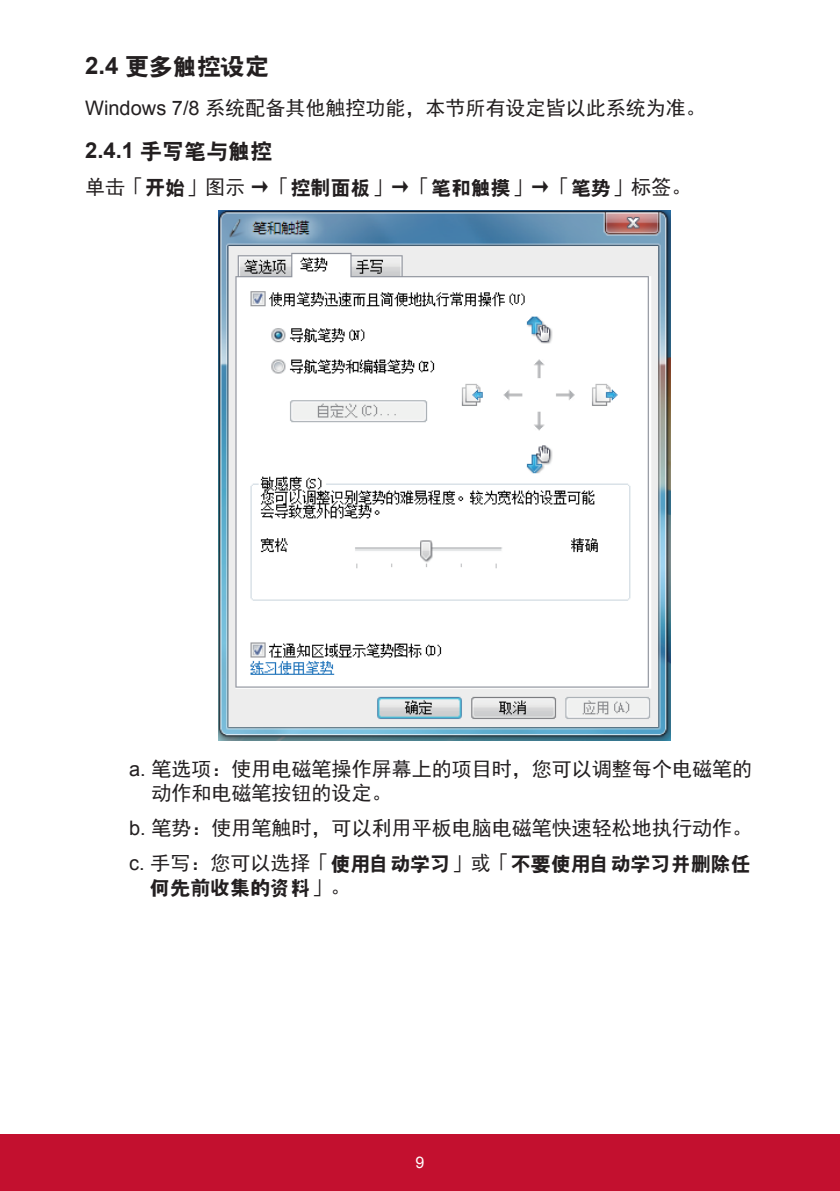
<style>
.page{position:relative;width:840px;height:1191px;background:#fff}
.page>*{position:absolute;margin:0;border:0;box-sizing:border-box;transform-origin:0 0}
.t1{font:24px "RS Cu Hei";color:#231f20}
.t2{font:22px "RS Cu Hei";color:#231f20}
.t3{font:20px/24px "Sim Hei";color:#231f20}
.t4{font:20px/24px "RS Cu Hei";color:#231f20}
.t5{font:16px "Arial";color:#fff}
.s1{font-family:"Arial";font-weight:700}
.s2{font-family:"Arial"}
.s3{font-family:"RS Cu Hei"}
.s4{font-family:"Sim Hei"}
</style>
<div class="page">
<div style="left:0;top:1134px;width:839px;height:57px;background:#c3102f"></div>
<img style="left:219px;top:210px;width:450px;height:530px">
<p class="t1" style="left:85px;top:55px;width:186px"><span class="s1">2.4</span> 更多触控设定</p>
<p class="t3" style="left:85px;top:96px;width:622px"><span class="s2">Windows 7/8</span> 系统配备其他触控功能，本节所有设定皆以此系统为准。</p>
<p class="t2" style="left:85px;top:141px;width:189px"><span class="s1">2.4.1</span> 手写笔与触控</p>
<p class="t3" style="left:85px;top:175px;width:607px">单击「<span class="s3">开始</span>」图示 →「<span class="s3">控制面板</span>」→「<span class="s3">笔和触摸</span>」→「<span class="s3">笔势</span>」标签。</p>
<p class="t3" style="left:151px;top:756px;width:602px;text-indent:-22px"><span class="s2">a.</span> 笔选项：使用电磁笔操作屏幕上的项目时，您可以调整每个电磁笔的动作和电磁笔按钮的设定。</p>
<p class="t3" style="left:129px;top:816px;width:624px"><span class="s2">b.</span> 笔势：使用笔触时，可以利用平板电脑电磁笔快速轻松地执行动作。</p>
<p class="t4" style="left:150px;top:852px;width:602px;text-indent:-21px"><span class="s2">c.</span> <span class="s4">手写：您可以选择「</span>使用自动学习<span class="s4">」或「</span>不要使用自动学习并删除任何先前收集的资料<span class="s4">」。</span></p>
<p class="t5" style="left:415px;top:1152px;width:10px">9</p>
</div>
